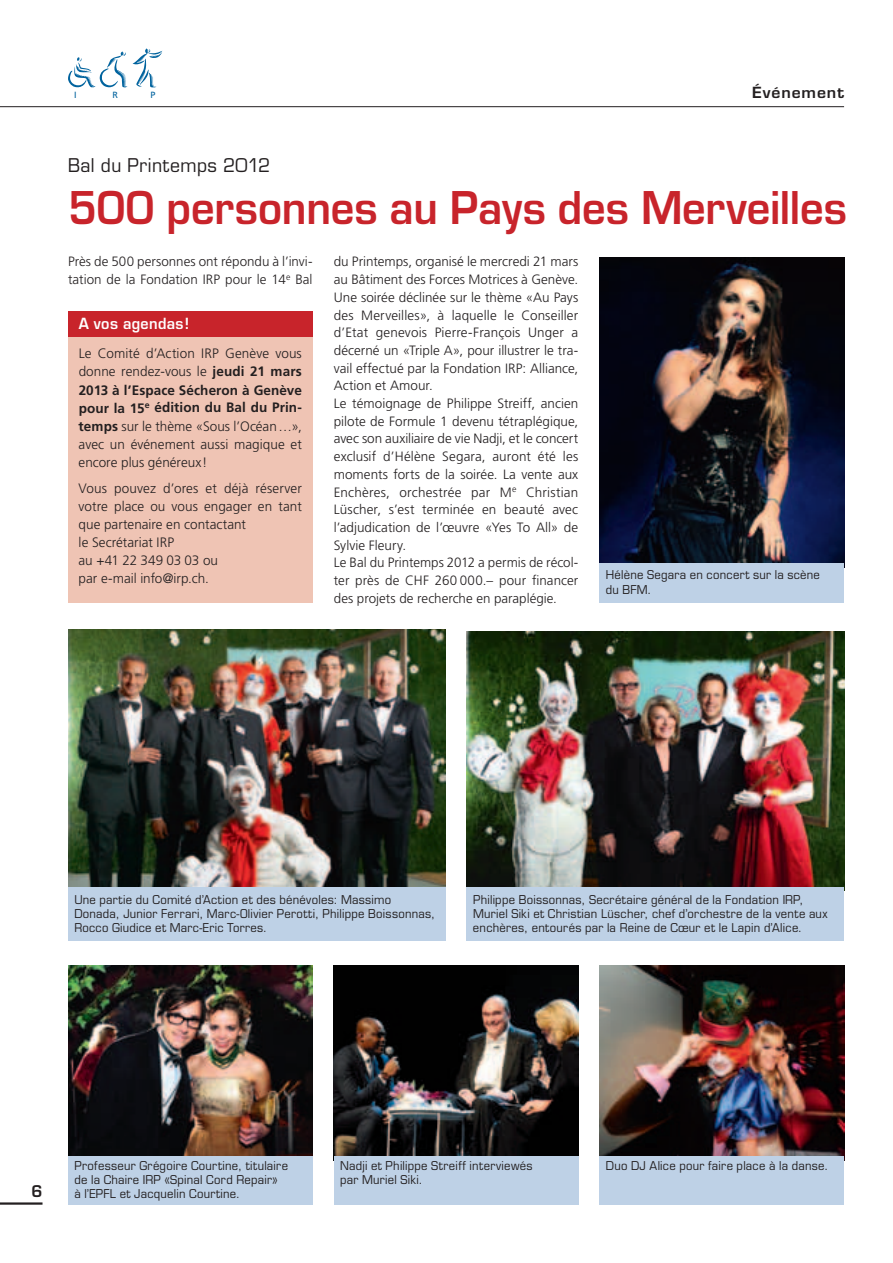
<style>
.page{position:relative;width:893px;height:1263px;background:#fff}
.page>*{position:absolute;margin:0;border:0;box-sizing:border-box;transform-origin:0 0}
.t1{font:600 43.95px "Eurostile LT";color:#c8242b;scale:.94 1}
.t2{font:18.45px "Eurostile LT";letter-spacing:.02em;color:#231f20;scale:.95 1}
.t3{font:600 15.75px "Eurostile LT";color:#231f20}
.t4{font:600 15px "Eurostile LT";letter-spacing:.025em;color:#fff;scale:.95 1}
.t5{font:600 15px "Eurostile LT";letter-spacing:.055em;color:#231f20;scale:1.05 1}
.t6{font:300 13.65px/18px "Frutiger LT";color:#231f20;text-align:justify}
.t7{font:300 13.5px/17.7px "Frutiger LT";letter-spacing:.005em;color:#231f20}
.t8{font:11.85px/14.2px "Eurostile LT";letter-spacing:.025em;color:#231f20;scale:.95 1}
.t9{font:9px "Frutiger";color:#00639e}
.s1{font-weight:700}
</style>
<div class="page">
<hr style="left:0;top:106px;width:844px;height:1px;background:#231f20">
<svg style="left:68px;top:48px;width:95px;height:40px"></svg>
<hr style="left:0;top:1202px;width:43px;height:3px;background:#231f20">
<div style="left:68px;top:311px;width:245px;height:292px;background:#efc4b4"></div>
<div style="left:68px;top:311px;width:245px;height:26px;background:#c8242b"></div>
<img style="left:600px;top:257px;width:244px;height:306px">
<div style="left:600px;top:563px;width:244px;height:40px;background:#bed1e6"></div>
<img style="left:467px;top:631px;width:377px;height:257px">
<div style="left:467px;top:888px;width:377px;height:53px;background:#bed1e6"></div>
<img style="left:68px;top:629px;width:377px;height:259px">
<div style="left:68px;top:888px;width:377px;height:53px;background:#bed1e6"></div>
<img style="left:68px;top:966px;width:245px;height:190px">
<div style="left:68px;top:1156px;width:245px;height:49px;background:#bed1e6"></div>
<img style="left:334px;top:966px;width:244px;height:190px">
<div style="left:334px;top:1156px;width:244px;height:49px;background:#bed1e6"></div>
<img style="left:600px;top:966px;width:244px;height:190px">
<div style="left:600px;top:1156px;width:244px;height:49px;background:#bed1e6"></div>
<p class="t9" style="left:74px;top:90px;width:4px">I</p>
<p class="t9" style="left:112px;top:90px;width:7px">R</p>
<p class="t9" style="left:150px;top:90px;width:7px">P</p>
<p class="t5" style="left:752px;top:83px;width:89px">événement</p>
<h2 class="t2" style="left:68px;top:154px;width:214px">Bal du Printemps 2012</h2>
<h1 class="t1" style="left:68px;top:180px;width:830px">500 personnes au Pays des Merveilles</h1>
<p class="t7" style="left:68px;top:253px;width:246px">Près de 500 personnes ont répondu à l’invi&shy;tation de la Fondation IRP pour le 14<sup>e</sup> Bal</p>
<p class="t7" style="left:334px;top:253px;width:246px">du Printemps, organisé le mercredi 21 mars au Bâtiment des Forces Motrices à Genève.<br>Une soirée déclinée sur le thème «Au Pays des Merveilles», à laquelle le Conseiller d’Etat genevois Pierre-François Unger a décerné un «Triple A», pour illustrer le tra&shy;vail effectué par la Fondation IRP: Alliance, Action et Amour.<br>Le témoignage de Philippe Streiff, ancien pilote de Formule 1 devenu tétraplégique, avec son auxiliaire de vie Nadji, et le concert exclusif d’Hélène Segara, auront été les moments forts de la soirée. La vente aux Enchères, orchestrée par M<sup>e</sup> Christian Lüscher, s’est terminée en beauté avec l’adjudication de l’œuvre «Yes To All» de Sylvie Fleury.<br>Le Bal du Printemps 2012 a permis de récol&shy;ter près de CHF 260 000.– pour financer des projets de recherche en paraplégie.</p>
<p class="t4" style="left:79px;top:314px;width:118px">A vos agendas!</p>
<p class="t6" style="left:79px;top:345px;width:225px">Le Comité d’Action IRP Genève vous donne rendez-vous le <span class="s1">jeudi 21 mars 2013 à l’Espace Sécheron à Genève pour la 15</span><sup>e</sup> <span class="s1">édition du Bal du Prin&shy;temps</span> sur le thème «Sous l’Océan…», avec un événement aussi magique et encore plus généreux!</p>
<p class="t6" style="left:79px;top:479px;width:225px;text-align:left">Vous pouvez d’ores et déjà réserver votre place ou vous engager en tant que partenaire en contactant<br>le Secrétariat IRP<br>au +41 22 349 03 03 ou<br>par e-mail info@irp.ch.</p>
<p class="t8" style="left:606px;top:568px;width:227px">Hélène Segara en concert sur la scène du BFM.</p>
<p class="t8" style="left:74px;top:892px;width:381px">Une partie du Comité d’Action et des bénévoles: Massimo<br>Donada, Junior Ferrari, Marc-Olivier Perotti, Philippe Boissonnas,<br>Rocco Giudice et Marc-Eric Torres.</p>
<p class="t8" style="left:473px;top:892px;width:375px">Philippe Boissonnas, Secrétaire général de la Fondation IRP,<br>Muriel Siki et Christian Lüscher, chef d’orchestre de la vente aux enchères, entourés par la Reine de Cœur et le Lapin d’Alice.</p>
<p class="t3" style="left:31px;top:1181px;width:13px">6</p>
<p class="t8" style="left:74px;top:1158px;width:226px">Professeur Grégoire Courtine, titulaire de la Chaire IRP «Spinal Cord Repair»<br>à l’EPFL et Jacquelin Courtine.</p>
<p class="t8" style="left:340px;top:1158px;width:204px">Nadji et Philippe Streiff interviewés par Muriel Siki.</p>
<p class="t8" style="left:606px;top:1158px;width:236px">Duo DJ Alice pour faire place à la danse.</p>
</div>
